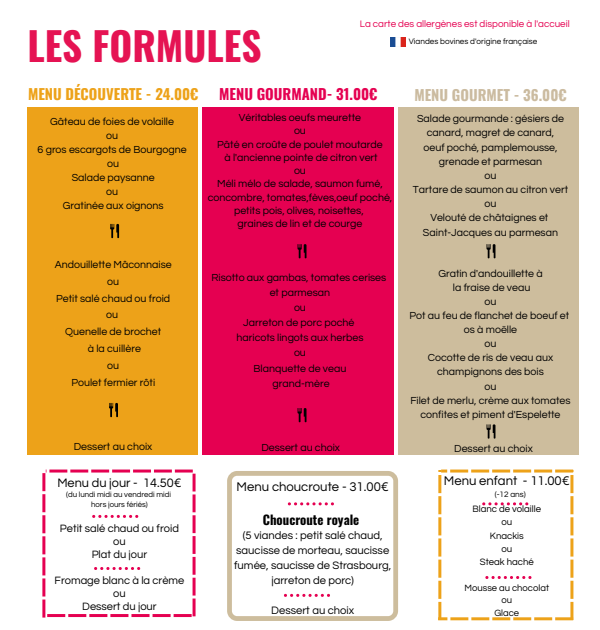
<style>
.page{position:relative;width:600px;height:630px;background:#fff}
.page>*{position:absolute;margin:0;border:0;box-sizing:border-box;transform-origin:0 0}
.t1{font:700 39.2px "Oswald";color:#e51353}
.t2{font:700 14.8px "Oswald";color:#eda219}
.t3{font:700 14.8px "Oswald";color:#e50051}
.t4{font:700 14.8px "Oswald";color:#cbbba0}
.t5{font:13.2px "Questrial";color:#000}
.t6{font:12.8px "Questrial";color:#000}
.t7{font:700 12.8px "Oswald";color:#000}
.t8{font:11.2px/13.2px "Questrial";color:#000;text-align:center}
.t9{font:10.8px/14px "Questrial";color:#000;text-align:center}
.t10{font:10px "Questrial";color:#e50051}
.t11{font:9.6px/13.2px "Questrial";color:#000;text-align:center}
.t12{font:8px/9.2px "Questrial";color:#000;text-align:center}
</style>
<div class="page">
<div style="left:202px;top:107px;width:192px;height:348px;background:#e50051"></div>
<img style="left:390px;top:38px;width:15px;height:9px">
<hr style="left:42px;top:600px;width:3px;height:18px;background:#e50051">
<hr style="left:42px;top:578px;width:3px;height:19px;background:#e50051">
<hr style="left:42px;top:557px;width:3px;height:18px;background:#e50051">
<hr style="left:42px;top:536px;width:3px;height:18px;background:#e50051">
<hr style="left:42px;top:515px;width:3px;height:18px;background:#e50051">
<hr style="left:42px;top:494px;width:3px;height:18px;background:#e50051">
<hr style="left:42px;top:473px;width:3px;height:18px;background:#e50051">
<hr style="left:174px;top:614px;width:18px;height:3px;background:#e50051">
<hr style="left:153px;top:614px;width:18px;height:3px;background:#e50051">
<hr style="left:131px;top:614px;width:19px;height:3px;background:#e50051">
<hr style="left:110px;top:614px;width:18px;height:3px;background:#e50051">
<hr style="left:89px;top:614px;width:18px;height:3px;background:#e50051">
<hr style="left:68px;top:614px;width:18px;height:3px;background:#e50051">
<hr style="left:47px;top:614px;width:18px;height:3px;background:#e50051">
<hr style="left:193px;top:599px;width:3px;height:17px;background:#e50051">
<hr style="left:193px;top:578px;width:3px;height:18px;background:#e50051">
<hr style="left:193px;top:557px;width:3px;height:18px;background:#e50051">
<hr style="left:193px;top:536px;width:3px;height:18px;background:#e50051">
<hr style="left:193px;top:515px;width:3px;height:18px;background:#e50051">
<hr style="left:193px;top:494px;width:3px;height:18px;background:#e50051">
<hr style="left:193px;top:474px;width:3px;height:18px;background:#e50051">
<hr style="left:175px;top:470px;width:18px;height:3px;background:#e50051">
<hr style="left:154px;top:470px;width:18px;height:3px;background:#e50051">
<hr style="left:133px;top:470px;width:18px;height:3px;background:#e50051">
<hr style="left:112px;top:470px;width:18px;height:3px;background:#e50051">
<hr style="left:91px;top:470px;width:18px;height:3px;background:#e50051">
<hr style="left:70px;top:470px;width:18px;height:3px;background:#e50051">
<hr style="left:49px;top:470px;width:18px;height:3px;background:#e50051">
<div style="left:27px;top:107px;width:171px;height:348px;background:#eda219"></div>
<div style="left:399px;top:107px;width:180px;height:348px;background:#cdbd9d"></div>
<hr style="left:438px;top:602px;width:3px;height:18px;background:#eda219">
<hr style="left:438px;top:581px;width:3px;height:18px;background:#eda219">
<hr style="left:438px;top:560px;width:3px;height:18px;background:#eda219">
<hr style="left:438px;top:538px;width:3px;height:19px;background:#eda219">
<hr style="left:438px;top:517px;width:3px;height:18px;background:#eda219">
<hr style="left:438px;top:496px;width:3px;height:18px;background:#eda219">
<hr style="left:438px;top:475px;width:3px;height:18px;background:#eda219">
<hr style="left:555px;top:470px;width:18px;height:3px;background:#eda219">
<hr style="left:534px;top:470px;width:18px;height:3px;background:#eda219">
<hr style="left:513px;top:470px;width:18px;height:3px;background:#eda219">
<hr style="left:492px;top:470px;width:18px;height:3px;background:#eda219">
<hr style="left:471px;top:470px;width:18px;height:3px;background:#eda219">
<hr style="left:450px;top:470px;width:18px;height:3px;background:#eda219">
<svg style="left:438px;top:470px;width:9px;height:3px"></svg>
<hr style="left:555px;top:617px;width:18px;height:3px;background:#eda219">
<hr style="left:534px;top:617px;width:18px;height:3px;background:#eda219">
<hr style="left:513px;top:617px;width:18px;height:3px;background:#eda219">
<hr style="left:492px;top:617px;width:18px;height:3px;background:#eda219">
<hr style="left:471px;top:617px;width:18px;height:3px;background:#eda219">
<hr style="left:450px;top:617px;width:18px;height:3px;background:#eda219">
<svg style="left:438px;top:617px;width:9px;height:3px"></svg>
<hr style="left:570px;top:602px;width:3px;height:18px;background:#eda219">
<hr style="left:570px;top:581px;width:3px;height:18px;background:#eda219">
<hr style="left:570px;top:560px;width:3px;height:18px;background:#eda219">
<hr style="left:570px;top:538px;width:3px;height:19px;background:#eda219">
<hr style="left:570px;top:517px;width:3px;height:18px;background:#eda219">
<hr style="left:570px;top:496px;width:3px;height:18px;background:#eda219">
<hr style="left:570px;top:475px;width:3px;height:18px;background:#eda219">
<svg style="left:227px;top:471px;width:171px;height:150px"></svg>
<svg style="left:487px;top:424px;width:8px;height:15px"></svg>
<svg style="left:298px;top:408px;width:9px;height:15px"></svg>
<svg style="left:109px;top:403px;width:9px;height:14px"></svg>
<svg style="left:110px;top:223px;width:9px;height:15px"></svg>
<svg style="left:298px;top:244px;width:9px;height:15px"></svg>
<svg style="left:487px;top:244px;width:8px;height:15px"></svg>
<svg style="left:92px;top:515px;width:46px;height:3px"></svg>
<svg style="left:288px;top:502px;width:46px;height:3px"></svg>
<svg style="left:482px;top:502px;width:46px;height:3px"></svg>
<svg style="left:485px;top:576px;width:46px;height:3px"></svg>
<svg style="left:94px;top:567px;width:46px;height:3px"></svg>
<svg style="left:284px;top:594px;width:46px;height:3px"></svg>
<h1 class="t1" style="left:27px;top:15px;width:236px">LES FORMULES</h1>
<p class="t10" style="left:360px;top:18px;width:211px">La carte des allergènes est disponible à l'accueil</p>
<p class="t12" style="left:409px;top:37px;width:130px">Viandes bovines d'origine française</p>
<h2 class="t2" style="left:28px;top:83px;width:172px">MENU DÉCOUVERTE - 24.00€</h2>
<h2 class="t3" style="left:219px;top:83px;width:160px">MENU GOURMAND- 31.00€</h2>
<h2 class="t4" style="left:414px;top:83px;width:154px">MENU GOURMET - 36.00€</h2>
<p class="t9" style="left:38px;top:114px;width:151px">Gâteau de foies de volaille<br>ou<br>6 gros escargots de Bourgogne ou<br>Salade paysanne<br>ou<br>Gratinée aux oignons</p>
<p class="t9" style="left:55px;top:256px;width:119px;line-height:16.8px">Andouillette Mâconnaise ou<br>Petit salé chaud ou froid ou<br>Quenelle de brochet<br>à la cuillère<br>ou<br>Poulet fermier rôti</p>
<p class="t9" style="left:208px;top:111px;width:186px">Véritables oeufs meurette<br>ou<br>Pâté en croûte de poulet moutarde<br>à l'ancienne pointe de citron vert<br>ou<br>Méli mélo de salade, saumon fumé, concombre, tomates,fèves,oeuf poché, petits pois, olives, noisettes,<br>graines de lin et de courge</p>
<p class="t9" style="left:211px;top:270px;width:176px;line-height:15.2px">Risotto aux gambas, tomates cerises et parmesan<br>ou<br>Jarreton de porc poché<br>haricots lingots aux herbes<br>ou<br>Blanquette de veau<br>grand-mère</p>
<p class="t9" style="left:413px;top:112px;width:157px">Salade gourmande : gésiers de canard, magret de canard,<br>oeuf poché, pamplemousse, grenade et parmesan<br>ou<br>Tartare de saumon au citron vert ou<br>Velouté de châtaignes et<br>Saint-Jacques au parmesan</p>
<p class="t9" style="left:410px;top:267px;width:163px">Gratin d'andouillette à<br>la fraise de veau<br>ou<br>Pot au feu de flanchet de boeuf et os à moëlle<br>ou<br>Cocotte de ris de veau aux champignons des bois<br>ou<br>Filet de merlu, crème aux tomates confites et piment d'Espelette</p>
<p class="t9" style="left:74px;top:440px;width:80px">Dessert au choix</p>
<p class="t9" style="left:261px;top:440px;width:80px">Dessert au choix</p>
<p class="t9" style="left:454px;top:442px;width:80px">Dessert au choix</p>
<p class="t6" style="left:57px;top:476px;width:126px">Menu du jour - 14.50€</p>
<p class="t12" style="left:66px;top:490px;width:106px">(du lundi midi au vendredi midi hors jours fériés)</p>
<p class="t8" style="left:60px;top:522px;width:120px">Petit salé chaud ou froid ou<br>Plat du jour</p>
<p class="t8" style="left:55px;top:574px;width:131px">Fromage blanc à la crème ou<br>Dessert du jour</p>
<p class="t5" style="left:237px;top:480px;width:154px">Menu choucroute - 31.00€</p>
<p class="t7" style="left:263px;top:510px;width:98px">Choucroute royale</p>
<p class="t8" style="left:234px;top:528px;width:159px;line-height:14.8px">(5 viandes : petit salé chaud, saucisse de morteau, saucisse fumée, saucisse de Strasbourg, jarreton de porc)</p>
<p class="t8" style="left:271px;top:604px;width:84px">Dessert au choix</p>
<p class="t5" style="left:444px;top:474px;width:127px">Menu enfant - 11.00€</p>
<p class="t11" style="left:472px;top:502px;width:70px">Blanc de volaille ou<br>Knackis<br>ou<br>Steak haché</p>
<p class="t11" style="left:465px;top:582px;width:86px">Mousse au chocolat ou<br>Glace</p>
<p class="t12" style="left:495px;top:490px;width:33px">(-12 ans)</p>
</div>
